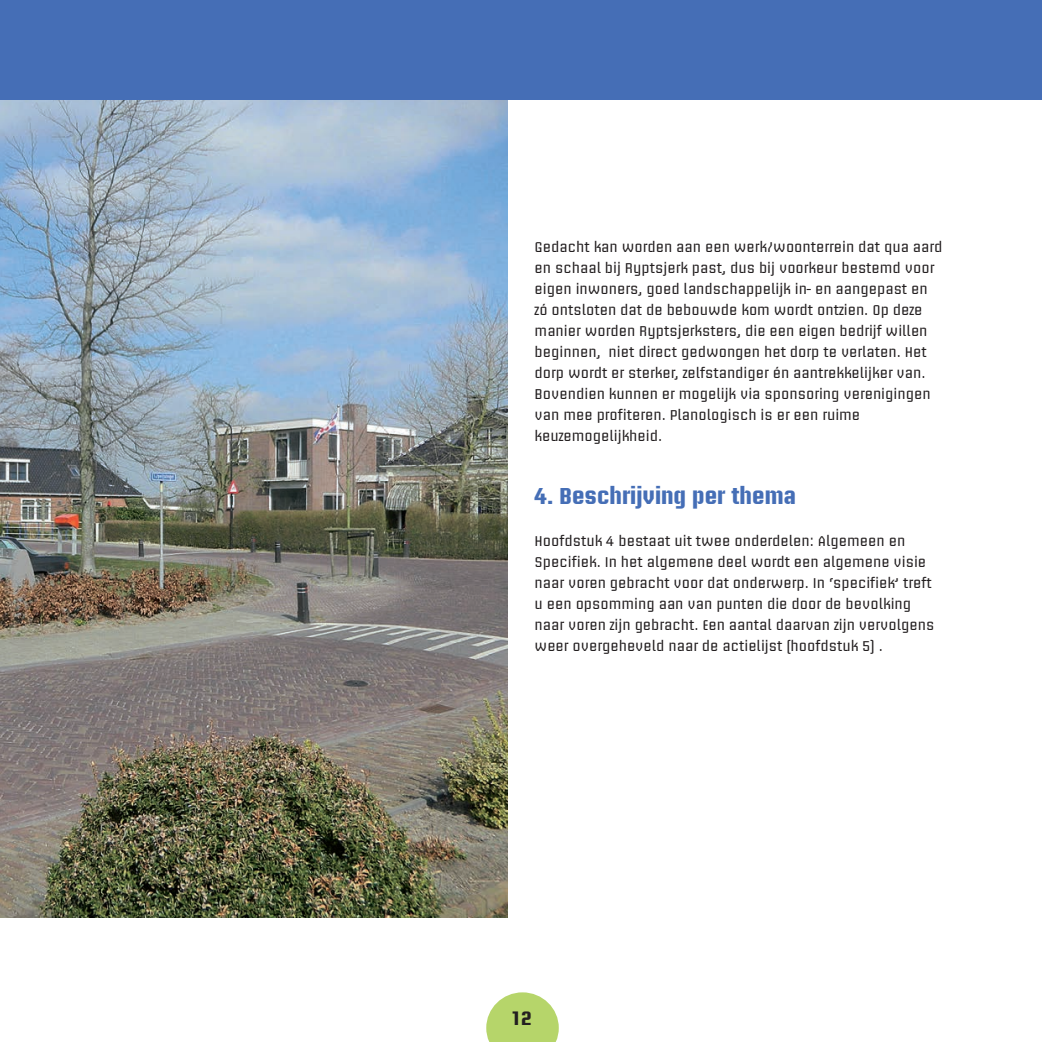
<style>
.page{position:relative;width:1042px;height:1042px;background:#fff}
.page>*{position:absolute;margin:0;border:0;box-sizing:border-box;transform-origin:0 0}
.t1{font:700 22.75px "Briem Akademi Std";color:#456eb6}
.t2{font:700 19.25px "Briem Akademi Std";color:#231f20}
.t3{font:14px/21px "Briem Akademi Std";color:#231f20}
</style>
<div class="page">
<img style="left:0;top:99px;width:507px;height:819px">
<div style="left:0;top:0;width:1042px;height:99px;background:#456eb6"></div>
<svg style="left:486px;top:992px;width:73px;height:50px"></svg>
<p class="t3" style="left:535px;top:237px;width:409px">Gedacht kan worden aan een werk/woonterrein dat qua aard en schaal bij Ryptsjerk past, dus bij voorkeur bestemd voor eigen inwoners, goed landschappelijk in- en aangepast en zó ontsloten dat de bebouwde kom wordt ontzien. Op deze manier worden Ryptsjerksters, die een eigen bedrijf willen beginnen, niet direct gedwongen het dorp te verlaten. Het dorp wordt er sterker, zelfstandiger én aantrekkelijker van.<br>Bovendien kunnen er mogelijk via sponsoring verenigingen van mee profiteren. Planologisch is er een ruime keuzemogelijkheid.</p>
<h1 class="t1" style="left:535px;top:483px;width:263px">4. Beschrijving per thema</h1>
<p class="t3" style="left:535px;top:531px;width:401px">Hoofdstuk 4 bestaat uit twee onderdelen: Algemeen en Specifiek. In het algemene deel wordt een algemene visie naar voren gebracht voor dat onderwerp. In ‘specifiek’ treft u een opsomming aan van punten die door de bevolking naar voren zijn gebracht. Een aantal daarvan zijn vervolgens weer overgeheveld naar de actielijst (hoofdstuk 5) .</p>
<h2 class="t2" style="left:510px;top:1007px;width:23px">12</h2>
</div>
